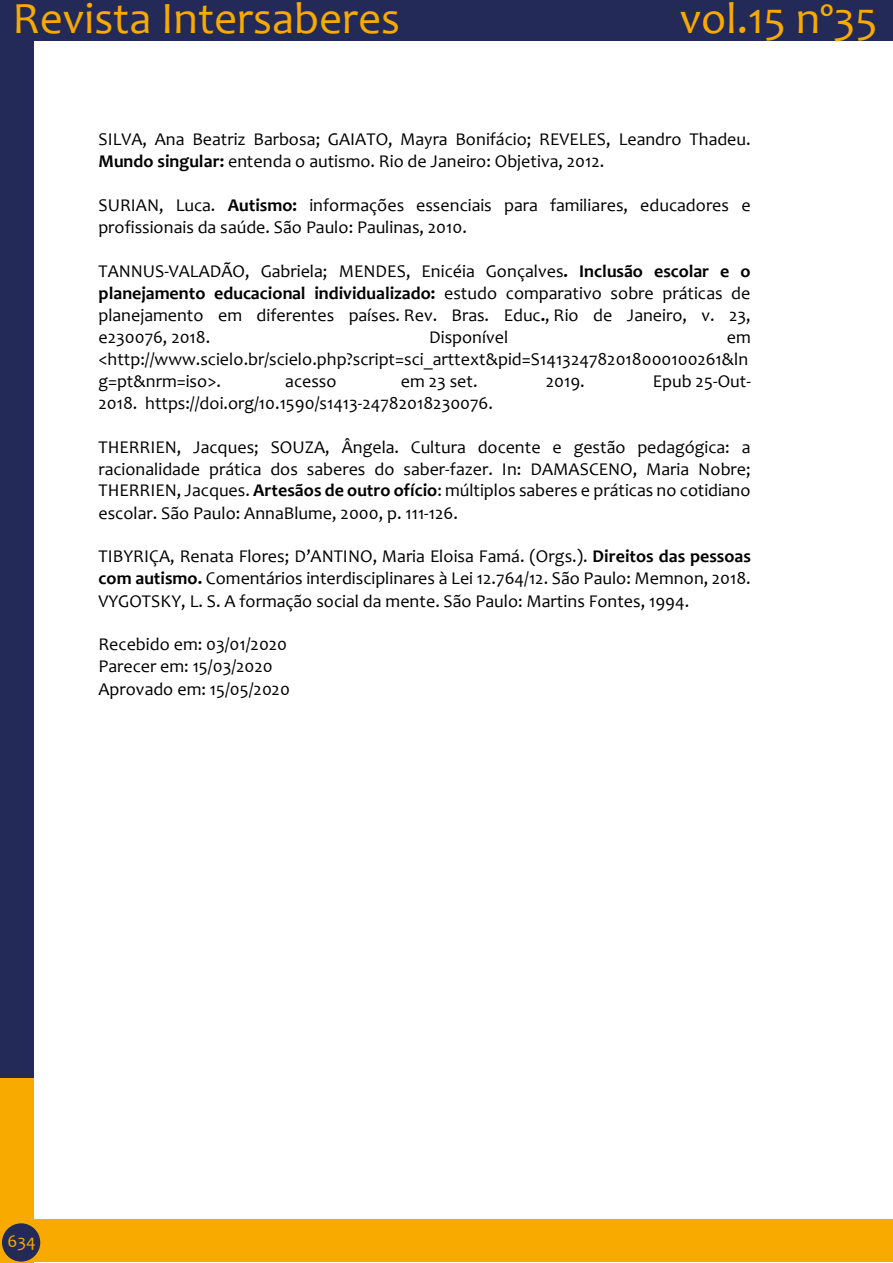
<style>
.page{position:relative;width:893px;height:1263px;background:#fff}
.page>*{position:absolute;margin:0;border:0;box-sizing:border-box;transform-origin:0 0}
.t1{font:45px "Candara";color:#f8aa00}
.t2{font:18px/22px "Candara";color:#000}
.t3{font:18px "Candara";color:#f8aa00}
.s1{font-weight:700}
</style>
<div class="page">
<div style="left:0;top:0;width:33px;height:1081px;background:#232a57"></div>
<div style="left:0;top:0;width:893px;height:41px;background:#232a57"></div>
<div style="left:0;top:1078px;width:33px;height:185px;background:#f8aa00"></div>
<div style="left:21px;top:1219px;width:872px;height:43px;background:#f8aa00"></div>
<div style="left:2px;top:1223px;width:38px;height:38px;background:#232a57;border-radius:50%"></div>
<h1 class="t1" style="left:13px;top:-9px;width:389px">Revista Intersaberes</h1>
<h1 class="t1" style="left:680px;top:-9px;width:199px">vol.15 nº35</h1>
<p class="t2" style="left:98px;top:128px;width:654px">SILVA, Ana Beatriz Barbosa; GAIATO, Mayra Bonifácio; REVELES, Leandro Thadeu.<br><span class="s1">Mundo singular:</span> entenda o autismo. Rio de Janeiro: Objetiva, 2012.</p>
<p class="t2" style="left:98px;top:194px;width:654px">SURIAN, Luca. <span class="s1">Autismo:</span> informações essenciais para familiares, educadores e profissionais da saúde. São Paulo: Paulinas, 2010.</p>
<p class="t2" style="left:98px;top:260px;width:654px;text-align:justify">TANNUS-VALADÃO, Gabriela; MENDES, Enicéia Gonçalves<span class="s1">. Inclusão escolar e o planejamento educacional individualizado:</span> estudo comparativo sobre práticas de planejamento em diferentes países. Rev. Bras. Educ<span class="s1">.</span>, Rio de Janeiro, v. 23, e230076, 2018.</p>
<p class="t2" style="left:429px;top:326px;width:81px">Disponível</p>
<p class="t2" style="left:98px;top:326px;width:654px;text-indent:628px">em &lt;http://www.scielo.br/scielo.php?script=sci_arttext&amp;pid=S141324782018000100261&amp;ln g=pt&amp;nrm=iso&gt;.</p>
<p class="t2" style="left:285px;top:370px;width:53px">acesso</p>
<p class="t2" style="left:401px;top:370px;width:78px">em 23 set.</p>
<p class="t2" style="left:546px;top:370px;width:41px">2019.</p>
<p class="t2" style="left:653px;top:370px;width:100px">Epub 25-Out-</p>
<p class="t2" style="left:98px;top:391px;width:396px">2018. https://doi.org/10.1590/s1413-24782018230076.</p>
<p class="t2" style="left:98px;top:436px;width:654px;text-align:justify">THERRIEN, Jacques; SOUZA, Ângela. Cultura docente e gestão pedagógica: a racionalidade prática dos saberes do saber-fazer. In: DAMASCENO, Maria Nobre; THERRIEN, Jacques. <span class="s1">Artesãos de outro ofício</span>: múltiplos saberes e práticas no cotidiano escolar. São Paulo: AnnaBlume, 2000, p. 111-126.</p>
<p class="t2" style="left:98px;top:545px;width:654px;text-align:justify">TIBYRIÇA, Renata Flores; D’ANTINO, Maria Eloisa Famá. (Orgs.). <span class="s1">Direitos das pessoas com autismo.</span> Comentários interdisciplinares à Lei 12.764/12. São Paulo: Memnon, 2018.<br>VYGOTSKY, L. S. A formação social da mente. São Paulo: Martins Fontes, 1994.</p>
<p class="t2" style="left:98px;top:633px;width:193px">Recebido em: 03/01/2020<br>Parecer em: 15/03/2020<br>Aprovado em: 15/05/2020</p>
<p class="t3" style="left:8px;top:1229px;width:30px">634</p>
</div>
